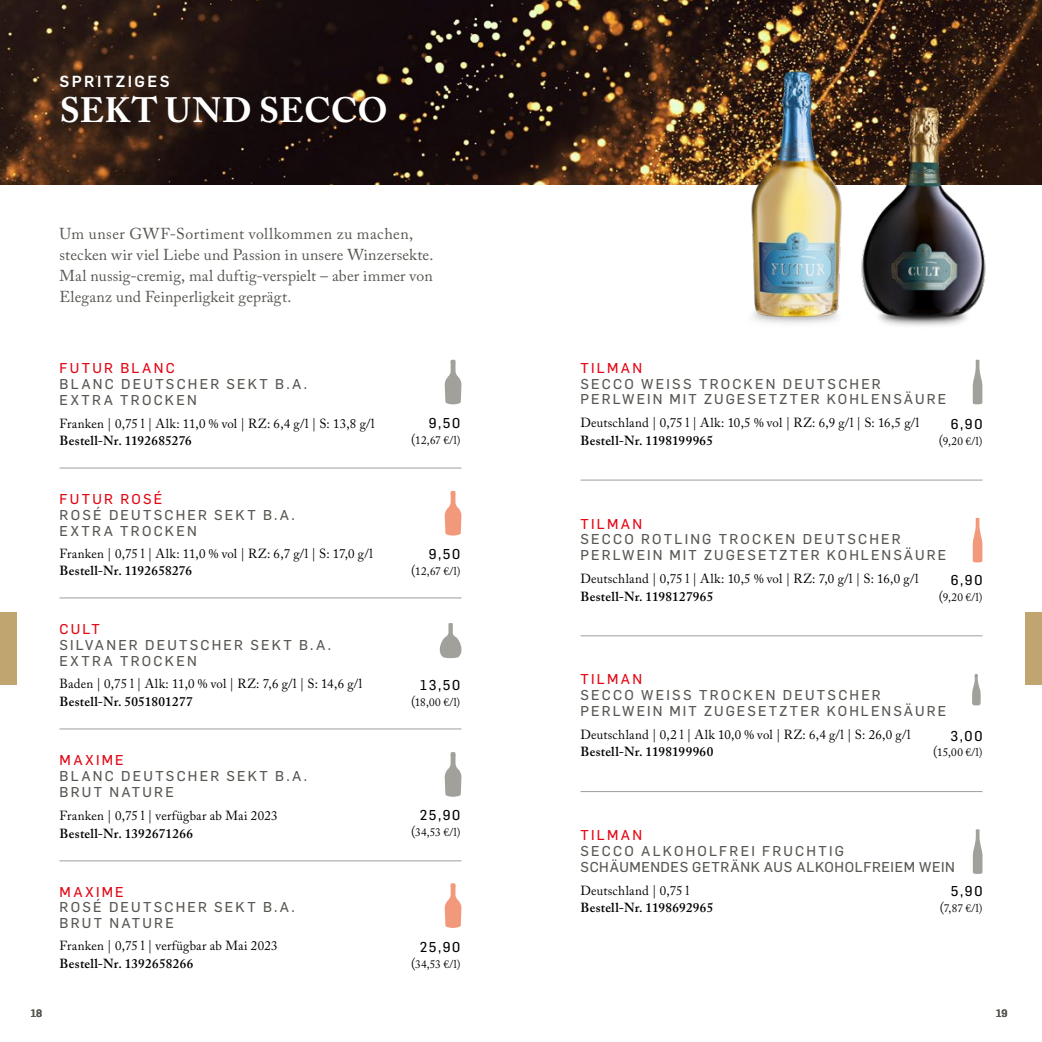
<style>
.page{position:relative;width:1042px;height:1042px;background:#fff}
.page>*{position:absolute;margin:0;border:0;box-sizing:border-box;transform-origin:0 0}
.t1{font:700 35px "Adobe Caslon Pro";letter-spacing:.01em;color:#fff}
.t2{font:15.75px/21px "Adobe Caslon Pro";letter-spacing:.015em;color:#575651}
.t3{font:500 15.75px "Flama";letter-spacing:.155em;color:#fff}
.t4{font:14px/15.8px "Flama Basic";letter-spacing:.155em;color:#575651}
.t5{font:14px/15.8px "Flama Basic";letter-spacing:.055em;color:#575651}
.t6{font:14px "Flama Basic";letter-spacing:.165em;color:#e30613}
.t7{font:14px "Flama Basic";letter-spacing:.125em;color:#000}
.t8{font:13.12px "Adobe Caslon Pro";letter-spacing:.02em;color:#000}
.t9{font:600 13.12px "Adobe Caslon Pro";letter-spacing:.02em;color:#000}
.t10{font:11.38px "Adobe Caslon Pro";letter-spacing:.02em;color:#000}
.t11{font:500 10.5px "Flama";color:#575651}
.s1{font-size:14px}
</style>
<div class="page">
<img style="left:0;top:0;width:1042px;height:184px">
<hr style="left:580px;top:480px;width:402px;height:1px;background:#9d9d9c">
<hr style="left:580px;top:635px;width:402px;height:1px;background:#9d9d9c">
<svg style="left:973px;top:360px;width:9px;height:44px"></svg>
<svg style="left:973px;top:518px;width:9px;height:44px"></svg>
<hr style="left:580px;top:791px;width:402px;height:1px;background:#9d9d9c">
<svg style="left:972px;top:674px;width:9px;height:31px"></svg>
<svg style="left:973px;top:829px;width:9px;height:45px"></svg>
<hr style="left:60px;top:467px;width:401px;height:1px;background:#9d9d9c">
<hr style="left:60px;top:597px;width:401px;height:1px;background:#9d9d9c">
<svg style="left:445px;top:360px;width:16px;height:44px"></svg>
<svg style="left:445px;top:491px;width:16px;height:44px"></svg>
<svg style="left:440px;top:623px;width:21px;height:35px"></svg>
<hr style="left:60px;top:860px;width:401px;height:1px;background:#9d9d9c">
<svg style="left:445px;top:752px;width:16px;height:45px"></svg>
<svg style="left:445px;top:883px;width:16px;height:45px"></svg>
<hr style="left:60px;top:728px;width:401px;height:1px;background:#9d9d9c">
<div style="left:0;top:612px;width:17px;height:72px;background:#c0a570"></div>
<div style="left:1025px;top:612px;width:17px;height:72px;background:#c0a570"></div>
<img style="left:940px;top:51px;width:102px;height:275px">
<img style="left:650px;top:44px;width:290px;height:282px">
<p class="t3" style="left:60px;top:70px;width:112px">SPRITZIGES</p>
<h1 class="t1" style="left:60px;top:90px;width:330px">SEKT UND SECCO</h1>
<p class="t2" style="left:60px;top:223px;width:375px">Um unser GWF-Sortiment vollkommen zu machen, stecken wir viel Liebe und Passion in unsere Winzersekte.<br>Mal nussig-cremig, mal duftig-verspielt – aber immer von Eleganz und Feinperligkeit geprägt.</p>
<p class="t6" style="left:60px;top:358px;width:117px">FUTUR BLANC</p>
<p class="t4" style="left:60px;top:375px;width:249px">BLANC DEUTSCHER SEKT B.A.<br>EXTRA TROCKEN</p>
<p class="t8" style="left:60px;top:415px;width:316px">Franken | 0,75 l | Alk: 11,0 % vol | RZ: 6,4 g/l | S: 13,8 g/l</p>
<p class="t9" style="left:60px;top:433px;width:134px">Bestell-Nr. 1192685276</p>
<p class="t6" style="left:60px;top:489px;width:104px">FUTUR ROSÉ</p>
<p class="t4" style="left:60px;top:506px;width:237px">ROSÉ DEUTSCHER SEKT B.A.<br>EXTRA TROCKEN</p>
<p class="t8" style="left:60px;top:545px;width:315px">Franken | 0,75 l | Alk: 11,0 % vol | RZ: 6,7 g/l | S: 17,0 g/l</p>
<p class="t9" style="left:60px;top:563px;width:134px">Bestell-Nr. 1192658276</p>
<p class="t6" style="left:59px;top:619px;width:42px">CULT</p>
<p class="t4" style="left:59px;top:636px;width:273px">SILVANER DEUTSCHER SEKT B.A.<br>EXTRA TROCKEN</p>
<p class="t8" style="left:59px;top:676px;width:304px">Baden | 0,75 l | Alk: 11,0 % vol | RZ: 7,6 g/l | S: 14,6 g/l</p>
<p class="t9" style="left:59px;top:693px;width:135px">Bestell-Nr. 5051801277</p>
<p class="t6" style="left:60px;top:750px;width:66px">MAXIME</p>
<p class="t4" style="left:60px;top:767px;width:249px">BLANC DEUTSCHER SEKT B.A.<br>BRUT NATURE</p>
<p class="t8" style="left:60px;top:808px;width:219px">Franken | 0,75 l | verfügbar ab Mai 2023</p>
<p class="t9" style="left:60px;top:825px;width:135px">Bestell-Nr. 1392671266</p>
<p class="t6" style="left:60px;top:881px;width:66px">MAXIME</p>
<p class="t4" style="left:60px;top:898px;width:237px">ROSÉ DEUTSCHER SEKT B.A.<br>BRUT NATURE</p>
<p class="t8" style="left:60px;top:938px;width:219px">Franken | 0,75 l | verfügbar ab Mai 2023</p>
<p class="t9" style="left:60px;top:955px;width:135px">Bestell-Nr. 1392658266</p>
<p class="t7" style="left:429px;top:413px;width:33px">9,50</p>
<p class="t10" style="left:411px;top:433px;width:51px"><span class="s1">(</span>12,67 €/l)</p>
<p class="t7" style="left:429px;top:545px;width:33px">9,50</p>
<p class="t10" style="left:411px;top:564px;width:51px"><span class="s1">(</span>12,67 €/l)</p>
<p class="t7" style="left:420px;top:675px;width:42px">13,50</p>
<p class="t10" style="left:411px;top:695px;width:51px"><span class="s1">(</span>18,00 €/l)</p>
<p class="t7" style="left:420px;top:805px;width:42px">25,90</p>
<p class="t10" style="left:411px;top:825px;width:51px"><span class="s1">(</span>34,53 €/l)</p>
<p class="t7" style="left:420px;top:937px;width:42px">25,90</p>
<p class="t10" style="left:411px;top:957px;width:51px"><span class="s1">(</span>34,53 €/l)</p>
<p class="t6" style="left:580px;top:358px;width:63px">TILMAN</p>
<p class="t4" style="left:580px;top:375px;width:367px">SECCO WEISS TROCKEN DEUTSCHER<br>PERLWEIN MIT ZUGESETZTER KOHLENSÄURE</p>
<p class="t8" style="left:580px;top:415px;width:340px">Deutschland | 0,75 l | Alk: 10,5 % vol | RZ: 6,9 g/l | S: 16,5 g/l</p>
<p class="t9" style="left:580px;top:433px;width:134px">Bestell-Nr. 1198199965</p>
<p class="t7" style="left:950px;top:414px;width:33px">6,90</p>
<p class="t10" style="left:939px;top:434px;width:45px"><span class="s1">(</span>9,20 €/l)</p>
<p class="t6" style="left:580px;top:514px;width:63px">TILMAN</p>
<p class="t4" style="left:580px;top:530px;width:367px">SECCO ROTLING TROCKEN DEUTSCHER<br>PERLWEIN MIT ZUGESETZTER KOHLENSÄURE</p>
<p class="t8" style="left:580px;top:571px;width:339px">Deutschland | 0,75 l | Alk: 10,5 % vol | RZ: 7,0 g/l | S: 16,0 g/l</p>
<p class="t9" style="left:580px;top:588px;width:134px">Bestell-Nr. 1198127965</p>
<p class="t7" style="left:950px;top:570px;width:33px">6,90</p>
<p class="t10" style="left:939px;top:590px;width:45px"><span class="s1">(</span>9,20 €/l)</p>
<p class="t6" style="left:580px;top:669px;width:63px">TILMAN</p>
<p class="t4" style="left:580px;top:686px;width:367px">SECCO WEISS TROCKEN DEUTSCHER<br>PERLWEIN MIT ZUGESETZTER KOHLENSÄURE</p>
<p class="t8" style="left:580px;top:727px;width:331px">Deutschland | 0,2 l | Alk 10,0 % vol | RZ: 6,4 g/l | S: 26,0 g/l</p>
<p class="t9" style="left:580px;top:744px;width:134px">Bestell-Nr. 1198199960</p>
<p class="t7" style="left:950px;top:726px;width:33px">3,00</p>
<p class="t10" style="left:933px;top:746px;width:51px"><span class="s1">(</span>15,00 €/l)</p>
<p class="t6" style="left:580px;top:825px;width:63px">TILMAN</p>
<p class="t5" style="left:580px;top:842px;width:376px">SECCO ALKOHOLFREI FRUCHTIG<br>SCHÄUMENDES GETRÄNK AUS ALKOHOLFREIEM WEIN</p>
<p class="t8" style="left:580px;top:882px;width:110px">Deutschland | 0,75 l</p>
<p class="t9" style="left:580px;top:900px;width:134px">Bestell-Nr. 1198692965</p>
<p class="t7" style="left:951px;top:881px;width:33px">5,90</p>
<p class="t10" style="left:940px;top:901px;width:44px"><span class="s1">(</span>7,87 €/l)</p>
<p class="t11" style="left:31px;top:1006px;width:13px">18</p>
<p class="t11" style="left:996px;top:1006px;width:13px">19</p>
</div>
